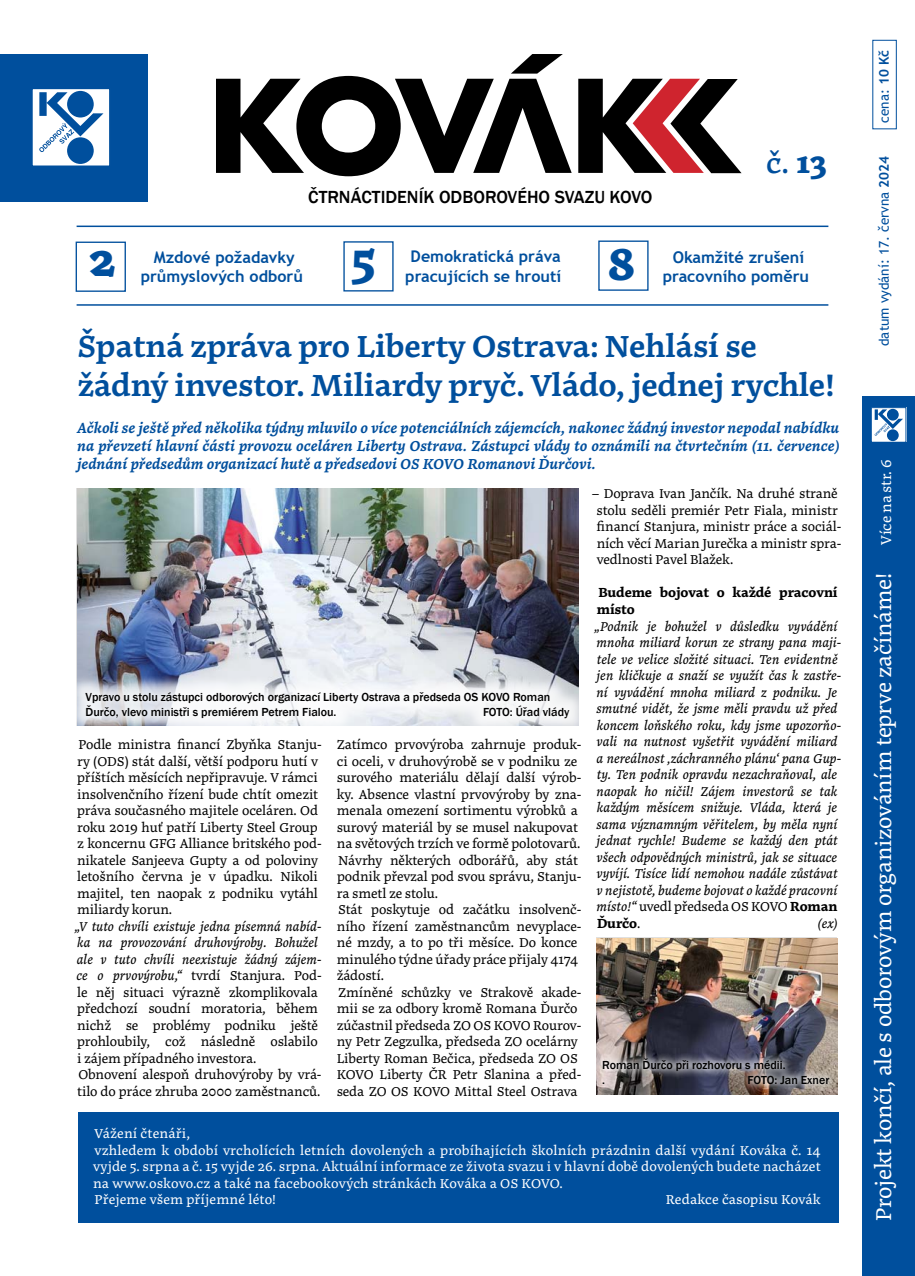
<style>
.page{position:relative;width:915px;height:1276px;background:#fff}
.page>*{position:absolute;margin:0;border:0;box-sizing:border-box;transform-origin:0 0}
.t1{font:800 45.3px "Noort";color:#004f9d}
.t2{font:600 31.5px/39px "Noort";letter-spacing:-.01em;color:#004f9d}
.t3{font:30px "Noort";color:#004f9d}
.t4{font:22.5px "Noort";letter-spacing:-.01em;color:#fff}
.t5{font:500 18px "Franklin Gothic";color:#000}
.t6{font:700 16.05px/19.4px "Trebuchet MS";color:#004f9d;text-align:center}
.t7{font:italic 600 15px/18px "Noort";color:#004f9d;text-align:justify}
.t8{font:13.5px/16.5px "Noort";letter-spacing:-.01em;color:#000}
.t9{font:italic 13.5px/16.5px "Noort";color:#000}
.t10{font:13.5px/16.5px "Noort";letter-spacing:.01em;color:#fff}
.t11{font:13.5px "Trebuchet MS";color:#004f9d}
.t12{font:700 13.5px/16.5px "Noort";letter-spacing:-.01em;color:#000}
.t13{font:500 12px/14.4px "Franklin Gothic";color:#000}
.s1{font-weight:800}
.s2{font-style:italic}
.s3{font-style:normal}
.s4{font-weight:700;font-style:normal}
.s5{font-weight:700}
.s6{font-size:15px}
</style>
<div class="page">
<div style="left:0;top:54px;width:147px;height:147px;background:#004f9d"></div>
<svg style="left:578px;top:79px;width:163px;height:94px"></svg>
<svg style="left:216px;top:54px;width:355px;height:122px"></svg>
<div style="left:31px;top:88px;width:79px;height:78px;background:#fff"></div>
<svg style="left:39px;top:91px;width:64px;height:73px"></svg>
<div style="left:31px;top:87px;width:80px;height:80px;border:2px solid #004f9d"></div>
<div style="left:76px;top:242px;width:50px;height:50px;border:1px solid #004f9d"></div>
<hr style="left:77px;top:225px;width:751px;height:2px;background:#004f9d">
<hr style="left:77px;top:304px;width:751px;height:2px;background:#004f9d">
<div style="left:598px;top:240px;width:50px;height:51px;border:1px solid #004f9d"></div>
<div style="left:861px;top:396px;width:53px;height:880px;background:#004f9d"></div>
<div style="left:870px;top:408px;width:35px;height:34px;background:#fff"></div>
<svg style="left:874px;top:409px;width:28px;height:32px"></svg>
<div style="left:870px;top:407px;width:36px;height:36px;border:1px solid #004f9d"></div>
<img style="left:78px;top:488px;width:500px;height:185px">
<div style="left:78px;top:1112px;width:760px;height:110px;background:#004f9d"></div>
<div style="left:66px;top:673px;width:518px;height:59px;background:#fff;opacity:.75"></div>
<div style="left:75px;top:681px;width:501px;height:44px;background:#fff;opacity:.75"></div>
<img style="left:596px;top:938px;width:240px;height:156px">
<div style="left:591px;top:1048px;width:245px;height:44px;background:#fff;opacity:.75"></div>
<h3 class="t5" style="left:308px;top:186px;width:345px">ČTRNÁCTIDENÍK ODBOROVÉHO SVAZU KOVO</h3>
<h3 class="t3" style="left:765px;top:145px;width:62px">č. <span class="s1">13</span></h3>
<h1 class="t1" style="left:351px;top:233px;width:27px">5</h1>
<h1 class="t1" style="left:89px;top:233px;width:29px">2</h1>
<p class="t6" style="left:141px;top:247px;width:164px">Mzdové požadavky průmyslových odborů</p>
<h1 class="t1" style="left:607px;top:237px;width:30px">8</h1>
<p class="t6" style="left:672px;top:247px;width:133px">Okamžité zrušení</p>
<p class="t6" style="left:405px;top:247px;width:157px">Demokratická práva pracujících se hroutí</p>
<p class="t6" style="left:662px;top:267px;width:148px">pracovního poměru</p>
<h2 class="t2" style="left:77px;top:327px;width:759px">Špatná zpráva pro Liberty Ostrava: Nehlásí se žádný investor. Miliardy pryč. Vládo, jednej rychle!</h2>
<p class="t7" style="left:77px;top:419px;width:763px">Ačkoli se ještě před několika týdny mluvilo o více potenciálních zájemcích, nakonec žádný investor nepodal nabídku na převzetí hlavní části provozu oceláren Liberty Ostrava. Zástupci vlády to oznámili na čtvrtečním (11. července) jednání předsedům organizací hutě a předsedovi OS KOVO Romanovi Ďurčovi.</p>
<p class="t13" style="left:86px;top:690px;width:466px">Vpravo u stolu zástupci odborových organizací Liberty Ostrava a předseda OS KOVO Roman<br>Ďurčo, vlevo ministři s premiérem Petrem Fialou.</p>
<p class="t13" style="left:483px;top:704px;width:88px">FOTO: Úřad vlády</p>
<p class="t8" style="left:77px;top:736px;width:246px">Podle ministra financí Zbyňka Stanju&shy;ry (ODS) stát další, větší podporu hutí v příštích měsících nepřipravuje. V rámci insolvenčního řízení bude chtít omezit práva současného majitele oceláren. Od roku 2019 huť patří Liberty Steel Group z koncernu GFG Alliance britského pod&shy;nikatele Sanjeeva Gupty a od poloviny letošního června je v úpadku. Nikoli majitel, ten naopak z podniku vytáhl miliardy korun.</p>
<p class="t8" style="left:75px;top:917px;width:248px"><span class="s2">„V tuto chvíli existuje jedna písemná nabíd&shy;ka na provozování druhovýroby. Bohužel ale v tuto chvíli neexistuje žádný zájem&shy;ce o prvovýrobu,“</span> tvrdí Stanjura. Pod&shy;le něj situaci výrazně zkomplikovala předchozí soudní moratoria, během nichž se problémy podniku ještě prohloubily, což následně oslabilo i zájem případného investora.<br>Obnovení alespoň druhovýroby by vrá&shy;tilo do práce zhruba 2000 zaměstnanců.</p>
<p class="t8" style="left:336px;top:736px;width:246px">Zatímco prvovýroba zahrnuje produk&shy;ci oceli, v druhovýrobě se v podniku ze surového materiálu dělají další výrob&shy;ky. Absence vlastní prvovýroby by zna&shy;menala omezení sortimentu výrobků a surový materiál by se musel nakupovat na světových trzích ve formě polotovarů.<br>Návrhy některých odborářů, aby stát podnik převzal pod svou správu, Stanju&shy;ra smetl ze stolu.<br>Stát poskytuje od začátku insolvenč&shy;ního řízení zaměstnancům nevyplace&shy;né mzdy, a to po tři měsíce. Do konce minulého týdne úřady práce přijaly 4174 žádostí.<br>Zmíněné schůzky ve Strakově akade&shy;mii se za odbory kromě Romana Ďurčo zúčastnil předseda ZO OS KOVO Rourov&shy;ny Petr Zegzulka, předseda ZO ocelárny Liberty Roman Bečica, předseda ZO OS KOVO Liberty ČR Petr Slanina a před&shy;seda ZO OS KOVO Mittal Steel Ostrava</p>
<p class="t8" style="left:596px;top:485px;width:246px;text-indent:-4px">– Doprava Ivan Jančík. Na druhé straně stolu seděli premiér Petr Fiala, ministr financí Stanjura, ministr práce a sociál&shy;ních věcí Marian Jurečka a ministr spra&shy;vedlnosti Pavel Blažek.</p>
<p class="t12" style="left:596px;top:584px;width:242px">Budeme bojovat o každé pracovní místo</p>
<p class="t9" style="left:594px;top:617px;width:248px">„Podnik je bohužel v důsledku vyvádění mnoha miliard korun ze strany pana maji&shy;tele ve velice složité situaci. Ten evidentně jen kličkuje a snaží se využít čas k zastře&shy;ní vyvádění mnoha miliard z podniku. Je smutné vidět, že jsme měli pravdu už před koncem loňského roku, kdy jsme upozorňo&shy;vali na nutnost vyšetřit vyvádění miliard a nereálnost ‚záchranného plánu‘ pana Gup&shy;ty. Ten podnik opravdu nezachraňoval, ale naopak ho ničil! Zájem investorů se tak každým měsícem snižuje. Vláda, která je sama významným věřitelem, by měla nyní jednat rychle! Budeme se každý den ptát všech odpovědných ministrů, jak se situace vyvíjí. Tisíce lidí nemohou nadále zůstávat v nejistotě, budeme bojovat o každé pracovní místo!“ <span class="s3">uvedl předseda OS KOVO</span> <span class="s4">Roman Ďurčo</span><span class="s3">.</span></p>
<p class="t9" style="left:817px;top:914px;width:21px">(ex)</p>
<p class="t13" style="left:602px;top:1058px;width:185px">Roman Ďurčo při rozhovoru s médii. .</p>
<p class="t13" style="left:747px;top:1072px;width:83px">FOTO: Jan Exner</p>
<p class="t10" style="left:93px;top:1125px;width:729px">Vážení čtenáři,<br>vzhledem k období vrcholících letních dovolených a probíhajících školních prázdnin další vydání Kováka č. 14 vyjde 5. srpna a č. 15 vyjde 26. srpna. Aktuální informace ze života svazu i v hlavní době dovolených budete nacházet na www.oskovo.cz a také na facebookových stránkách Kováka a OS KOVO.<br>Přejeme všem příjemné léto!</p>
<p class="t10" style="left:665px;top:1191px;width:156px">Redakce časopisu Kovák</p>
<p class="t11" style="left:875px;top:123px;width:74px;rotate:-90deg">cena: <span class="s5">10 Kč</span></p>
<p class="t11" style="left:875px;top:346px;width:192px;rotate:-90deg">datum vydání: 17. června <span class="s5">2024</span></p>
<h3 class="t4" style="left:869px;top:1221px;width:763px;rotate:-90deg">Projekt končí, ale s odborovým organizováním teprve začínáme! <span class="s6">Více na str. 6</span></h3>
</div>
